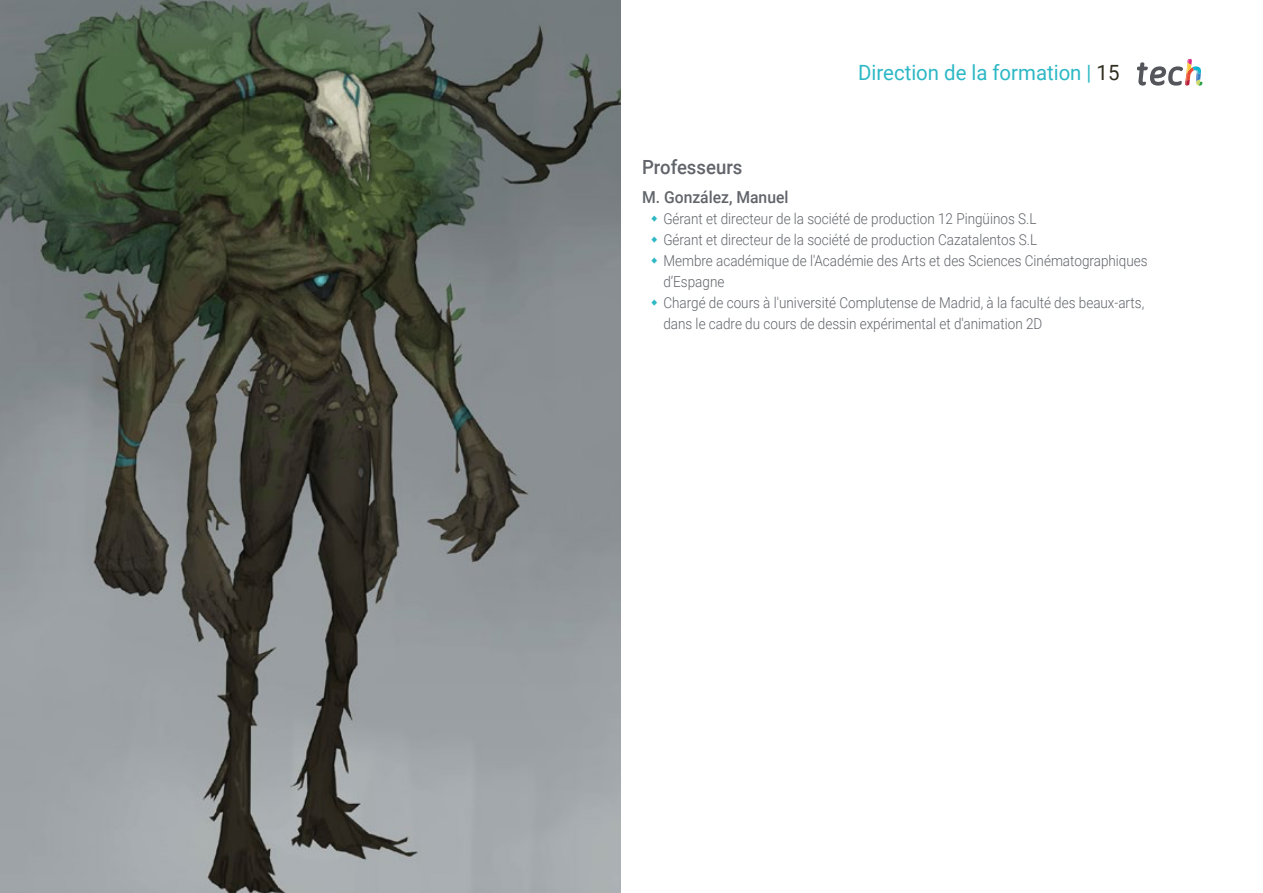
<style>
.page{position:relative;width:1263px;height:893px;background:#fff}
.page>*{position:absolute;margin:0;border:0;box-sizing:border-box;transform-origin:0 0}
.t1{font:21px "Roboto";color:#2db8c5}
.t2{font:500 19.5px "Roboto";color:#61646a;scale:.95 1}
.t3{font:500 16.5px "Roboto";color:#61646a;scale:.95 1}
.t4{font:300 15px/21px "Roboto";color:#61646a;scale:.9 1}
.s1{color:#312e20}
</style>
<div class="page">
<img style="left:0;top:0;width:621px;height:893px">
<svg style="left:1137px;top:59px;width:65px;height:27px"></svg>
<h1 class="t1" style="left:858px;top:57px;width:263px">Direction de la formation | <span class="s1">15</span></h1>
<h2 class="t2" style="left:642px;top:154px;width:107px">Professeurs</h2>
<p class="t3" style="left:642px;top:186px;width:156px">M. González, Manuel</p>
<p class="t4" style="left:663px;top:208px;width:540px">Gérant et directeur de la société de production 12 Pingüinos S.L<br>Gérant et directeur de la société de production Cazatalentos S.L<br>Membre académique de l'Académie des Arts et des Sciences Cinématographiques d’Espagne<br>Chargé de cours à l'université Complutense de Madrid, à la faculté des beaux-arts, dans le cadre du cours de dessin expérimental et d'animation 2D</p>
</div>
